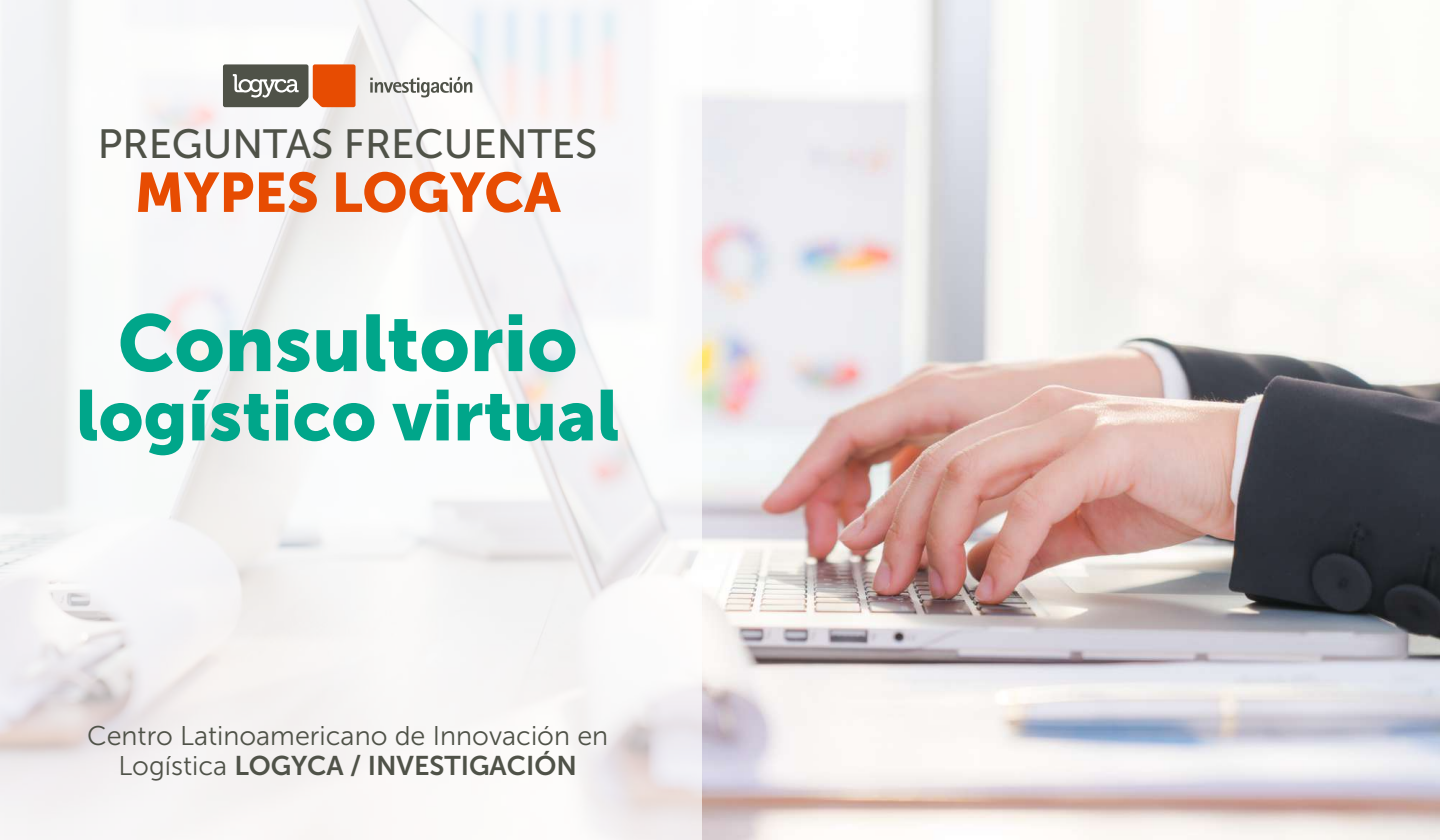
<style>
.page{position:relative;width:1440px;height:840px;background:#fff}
.page>*{position:absolute;margin:0;border:0;box-sizing:border-box;transform-origin:0 0}
.t1{font:79.5px "Museo Sans 900";color:#00a68a}
.t2{font:71.1px "Museo Sans 900";color:#00a68a}
.t3{font:55.2px "Museo Sans 900";color:#e74c02}
.t4{font:40.8px "Museo Sans 500";color:#4f5248}
.t5{font:27px "Museo Sans 300";color:#4f5248}
.t6{font:27px "Museo Sans 700";color:#4f5248}
.s1{font-family:"Museo Sans 300"}
</style>
<div class="page">
<img style="left:702px;top:0;width:738px;height:840px">
<svg style="left:0;top:0;width:702px;height:840px;fill:#f7f6f6"></svg>
<svg style="left:223px;top:64px;width:133px;height:43px;background:#97684c"></svg>
<svg style="left:370px;top:77px;width:102px;height:20px"></svg>
<h3 class="t4" style="left:98px;top:122px;width:501px">PREGUNTAS FRECUENTES</h3>
<h3 class="t3" style="left:135px;top:161px;width:428px">MYPES LOGYCA</h3>
<h1 class="t1" style="left:118px;top:298px;width:461px">Consultorio</h1>
<h2 class="t2" style="left:76px;top:375px;width:545px">logístico virtual</h2>
<p class="t5" style="left:87px;top:721px;width:523px">Centro Latinoamericano de Innovación en</p>
<p class="t6" style="left:118px;top:750px;width:460px"><span class="s1">Logística</span> LOGYCA / INVESTIGACIÓN</p>
</div>
